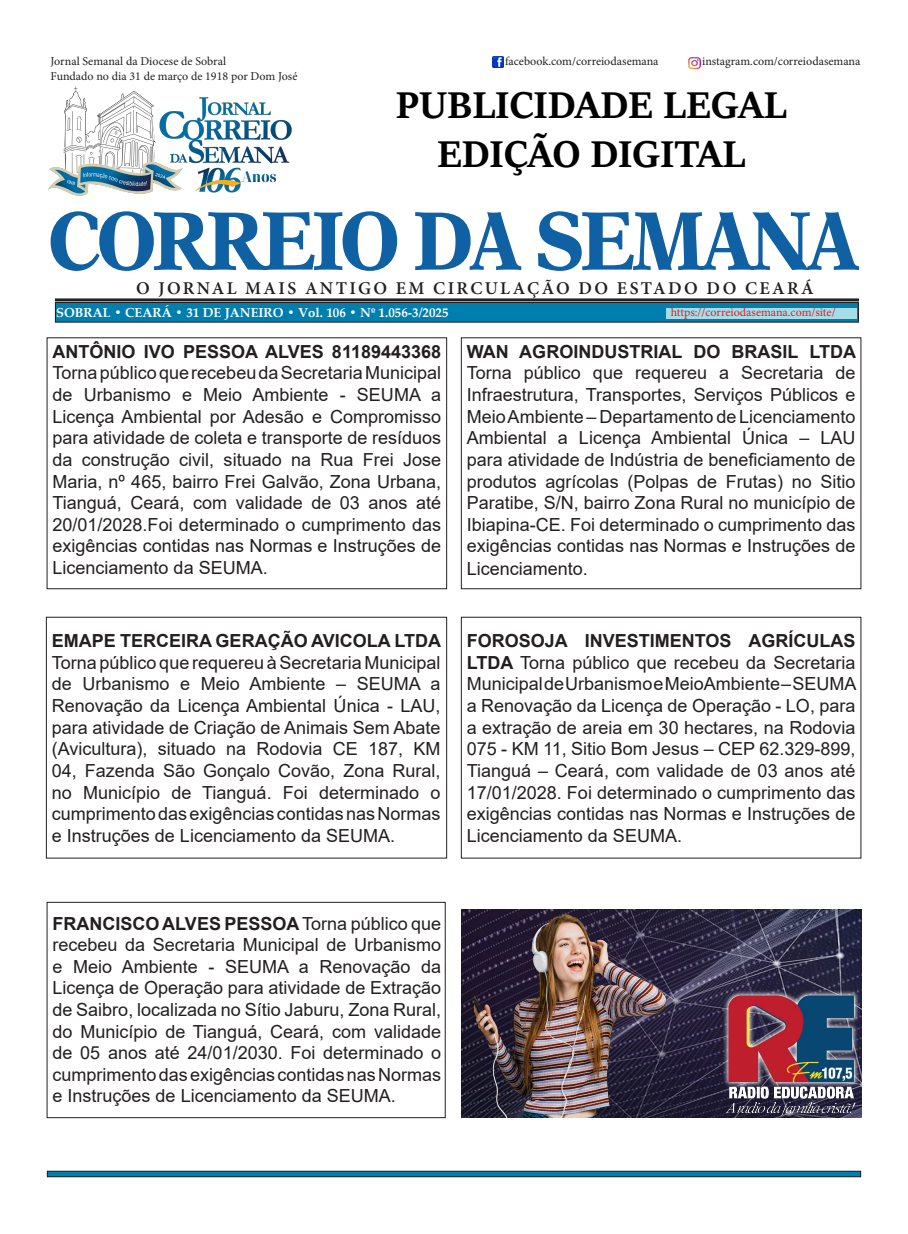
<style>
.page{position:relative;width:908px;height:1234px;background:#fff}
.page>*{position:absolute;margin:0;border:0;box-sizing:border-box;transform-origin:0 0}
.t1{font:700 41px "Sitka Heading";color:#000}
.t2{font:18px/21.6px "Arial";color:#231f20;text-align:justify}
.t3{font:600 18px "Minion Pro";letter-spacing:.13em;color:#231f20}
.t4{font:700 18px "Arial";color:#231f20}
.t5{font:700 13px "Palatino Linotype";color:#fff}
.t6{font:12px "Minion Pro";color:#231f20}
.t7{font:12px "Minion Pro";letter-spacing:-.005em;color:#d1232a}
.s1{font-weight:700}
</style>
<div class="page">
<div style="left:55px;top:302px;width:803px;height:20px;background:#007eae"></div>
<div style="left:55px;top:302px;width:803px;height:20px;border:1px solid #231f20"></div>
<div style="left:47px;top:1170px;width:813px;height:6px;background:#007eae"></div>
<div style="left:47px;top:1170px;width:813px;height:6px;border:1px solid #231f20"></div>
<img style="left:48px;top:86px;width:244px;height:110px">
<svg style="left:492px;top:57px;width:11px;height:11px"></svg>
<svg style="left:688px;top:57px;width:12px;height:12px"></svg>
<hr style="left:55px;top:298px;width:803px;height:3px;background:#231f20">
<div style="left:666px;top:307px;width:189px;height:11px;background:#a7dde9"></div>
<img style="left:461px;top:909px;width:399px;height:208px">
<img style="left:832px;top:989px;width:27px;height:128px">
<img style="left:474px;top:909px;width:358px;height:208px">
<div style="left:47px;top:901px;width:398px;height:216px;border:1px solid #231f20"></div>
<div style="left:47px;top:337px;width:399px;height:252px;border:1px solid #231f20"></div>
<div style="left:46px;top:617px;width:400px;height:241px;border:1px solid #231f20"></div>
<div style="left:461px;top:337px;width:399px;height:252px;border:1px solid #231f20"></div>
<div style="left:461px;top:617px;width:399px;height:241px;border:1px solid #231f20"></div>
<svg style="left:51px;top:211px;width:807px;height:60px"></svg>
<p class="t6" style="left:51px;top:54px;width:177px">Jornal Semanal da Diocese de Sobral</p>
<p class="t6" style="left:51px;top:68px;width:248px">Fundado no dia 31 de março de 1918 por Dom José</p>
<p class="t6" style="left:505px;top:54px;width:155px">facebook.com/correiodasemana</p>
<p class="t6" style="left:701px;top:54px;width:160px">instagram.com/correiodasemana</p>
<p class="t1" style="left:395px;top:74px;width:392px">PUBLICIDADE LEGAL</p>
<p class="t1" style="left:437px;top:123px;width:309px">EDIÇÃO DIGITAL</p>
<p class="t3" style="left:136px;top:276px;width:679px">O JORNAL MAIS ANTIGO EM CIRCULAÇÃO DO ESTADO DO CEARÁ</p>
<p class="t5" style="left:56px;top:303px;width:394px">SOBRAL • CEARÁ • 31 DE JANEIRO • Vol. 106 • Nº 1.056-3/2025</p>
<p class="t2" style="left:52px;top:340px;width:390px"><span class="s1">ANTÔNIO IVO PESSOA ALVES 81189443368<br></span>Torna público que recebeu da Secretaria Municipal de Urbanismo e Meio Ambiente - SEUMA a Licença Ambiental por Adesão e Compromisso para atividade de coleta e transporte de resíduos da construção civil, situado na Rua Frei Jose Maria, nº 465, bairro Frei Galvão, Zona Urbana, Tianguá, Ceará, com validade de 03 anos até 20/01/2028.Foi determinado o cumprimento das exigências contidas nas Normas e Instruções de Licenciamento da SEUMA.</p>
<p class="t7" style="left:670px;top:304px;width:166px">https://correiodasemana.com/site/</p>
<p class="t2" style="left:466px;top:340px;width:391px"><span class="s1">WAN AGROINDUSTRIAL DO BRASIL LTDA </span>Torna público que requereu a Secretaria de Infraestrutura, Transportes, Serviços Públicos e Meio Ambiente – Departamento de Licenciamento Ambiental a Licença Ambiental Única – LAU para atividade de Indústria de beneficiamento de produtos agrícolas (Polpas de Frutas) no Sitio Paratibe, S/N, bairro Zona Rural no município de Ibiapina-CE. Foi determinado o cumprimento das exigências contidas nas Normas e Instruções de Licenciamento.</p>
<p class="t4" style="left:52px;top:628px;width:391px">EMAPE TERCEIRA GERAÇÃO AVICOLA LTDA</p>
<p class="t2" style="left:52px;top:651px;width:390px">Torna público que requereu à Secretaria Municipal de Urbanismo e Meio Ambiente – SEUMA a Renovação da Licença Ambiental Única - LAU, para atividade de Criação de Animais Sem Abate (Avicultura), situado na Rodovia CE 187, KM 04, Fazenda São Gonçalo Covão, Zona Rural, no Município de Tianguá. Foi determinado o cumprimento das exigências contidas nas Normas e Instruções de Licenciamento da SEUMA.</p>
<p class="t2" style="left:466px;top:630px;width:391px"><span class="s1">FOROSOJA INVESTIMENTOS AGRÍCULAS LTDA</span> Torna público que recebeu da Secretaria Municipal de Urbanismo e Meio Ambiente – SEUMA a Renovação da Licença de Operação - LO, para a extração de areia em 30 hectares, na Rodovia 075 - KM 11, Sitio Bom Jesus – CEP 62.329-899, Tianguá – Ceará, com validade de 03 anos até 17/01/2028. Foi determinado o cumprimento das exigências contidas nas Normas e Instruções de Licenciamento da SEUMA.</p>
<p class="t2" style="left:52px;top:912px;width:390px"><span class="s1">FRANCISCO ALVES PESSOA</span> Torna público que recebeu da Secretaria Municipal de Urbanismo e Meio Ambiente - SEUMA a Renovação da Licença de Operação para atividade de Extração de Saibro, localizada no Sítio Jaburu, Zona Rural, do Município de Tianguá, Ceará, com validade de 05 anos até 24/01/2030. Foi determinado o cumprimento das exigências contidas nas Normas e Instruções de Licenciamento da SEUMA.</p>
</div>
